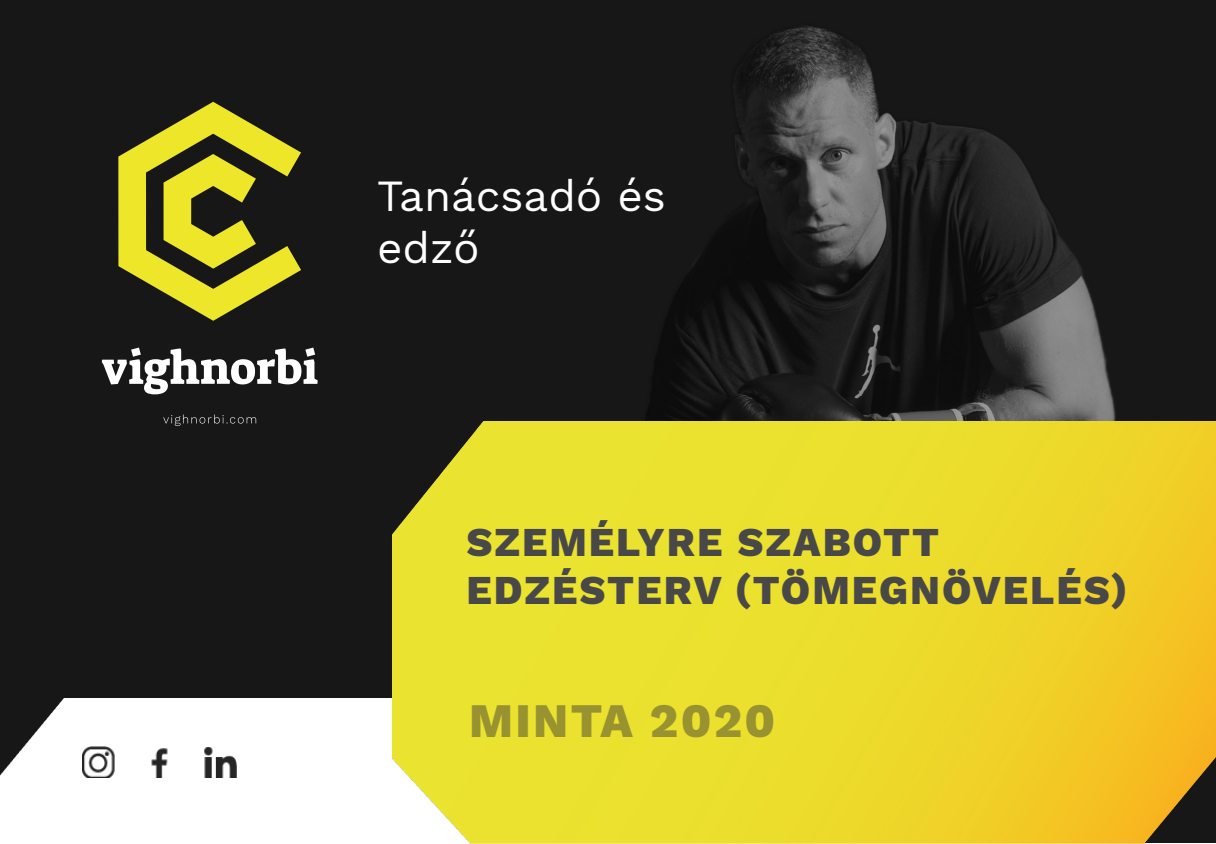
<style>
.page{position:relative;width:1216px;height:844px;background:#fff}
.page>*{position:absolute;margin:0;border:0;box-sizing:border-box;transform-origin:0 0}
.t1{font:800 47.25px "Work Sans";letter-spacing:.05em;color:#989231}
.t2{font:43.75px/52.5px "Work Sans";color:#fff}
.t3{font:800 40.25px/48.3px "Work Sans";letter-spacing:.05em;color:#494849}
</style>
<div class="page">
<div style="left:0;top:0;width:1215px;height:842px;background:#171717"></div>
<img style="left:646px;top:26px;width:470px;height:395px">
<div style="left:0;top:698px;width:471px;height:145px;background:#fff"></div>
<img style="left:392px;top:421px;width:823px;height:421px">
<svg style="left:118px;top:102px;width:183px;height:219px"></svg>
<svg style="left:102px;top:347px;width:215px;height:47px"></svg>
<svg style="left:163px;top:414px;width:93px;height:12px"></svg>
<img style="left:83px;top:746px;width:153px;height:30px">
<p class="t2" style="left:377px;top:171px;width:290px">Tanácsadó és edző</p>
<p class="t3" style="left:466px;top:520px;width:663px">SZEMÉLYRE SZABOTT<br>EDZÉSTERV (TÖMEGNÖVELÉS)</p>
<p class="t1" style="left:469px;top:693px;width:308px">MINTA 2020</p>
</div>
